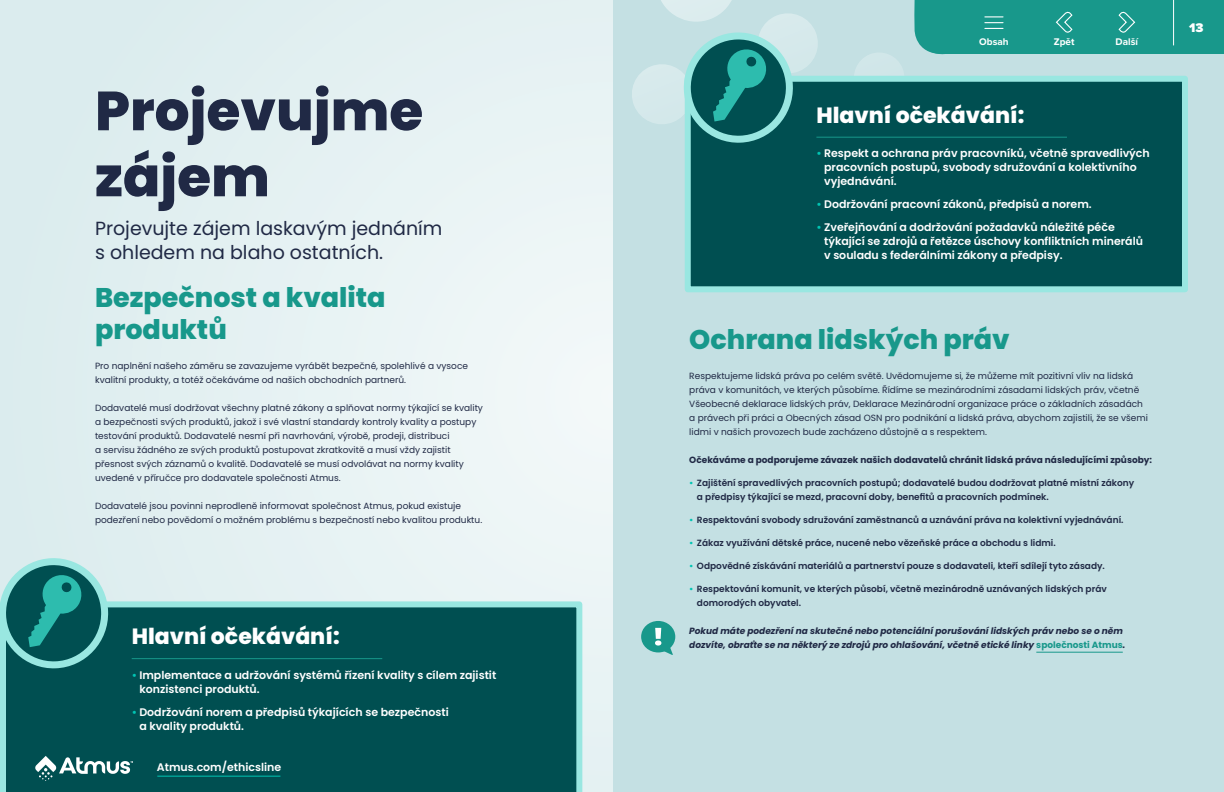
<style>
.page{position:relative;width:1224px;height:792px;background:#e5f1f3}
.page>*{position:absolute;margin:0;border:0;box-sizing:border-box;transform-origin:0 0}
.t1{font:800 55px/66px "Poppins";color:#202945}
.t2{font:800 27px/32px "Poppins";color:#18988b}
.t3{font:800 22px "Poppins";color:#fff}
.t4{font:19px/24px "Poppins";color:#202945}
.t5{font:900 13px "Proxima Nova";color:#fff}
.t6{font:600 11px/14px "Poppins";color:#fff}
.t7{font:900 11px "Proxima Nova";color:#fff}
.t8{font:700 10px "Proxima Nova";color:#fff}
.t9{font:9px/14px "Poppins";color:#202945}
.t10{font:600 9px/14px "Poppins";color:#202945}
.t11{font:italic 700 9px/14px "Poppins";color:#202945}
.t12{font:700 9px "Poppins";color:#202945}
.s1{color:#00c4b3}
.s2{font-style:normal;color:#18988b}
</style>
<div class="page">
<div style="left:613px;top:0;width:611px;height:792px;background:#c4e0e3"></div>
<div style="left:641px;top:621px;width:34px;height:31px;background:#18988b;border-radius:50%"></div>
<svg style="left:655px;top:628px;width:18px;height:27px"></svg>
<hr style="left:1036px;top:652px;width:87px;height:1px;background:#18988b">
<div style="left:0;top:601px;width:582px;height:191px;background:#004f51"></div>
<svg style="left:0;top:558px;width:110px;height:114px;background:#3c8c8a"></svg>
<hr style="left:132px;top:658px;width:250px;height:1px;background:#18988b">
<div style="left:685px;top:76px;width:503px;height:216px;background:#004f51;border:6px solid #99e7e1"></div>
<svg style="left:632px;top:0;width:276px;height:180px"></svg>
<hr style="left:816px;top:137px;width:251px;height:1px;background:#18988b">
<hr style="left:157px;top:776px;width:123px;height:1px;background:#00c4b3">
<svg style="left:35px;top:756px;width:97px;height:25px;background:#4a8283"></svg>
<div style="left:914px;top:0;width:310px;height:54px;background:#18988b"></div>
<h1 class="t1" style="left:95px;top:78px;width:330px">Projevujme zájem</h1>
<h3 class="t4" style="left:95px;top:217px;width:349px">Projevujte zájem laskavým jednáním s ohledem na blaho ostatních.</h3>
<h2 class="t2" style="left:95px;top:282px;width:292px">Bezpečnost a kvalita produktů</h2>
<p class="t9" style="left:95px;top:359px;width:375px">Pro naplnění našeho záměru se zavazujeme vyrábět bezpečné, spolehlivé a vysoce kvalitní produkty, a totéž očekáváme od našich obchodních partnerů.</p>
<p class="t9" style="left:95px;top:401px;width:389px">Dodavatelé musí dodržovat všechny platné zákony a splňovat normy týkající se kvality a bezpečnosti svých produktů, jakož i své vlastní standardy kontroly kvality a postupy testování produktů. Dodavatelé nesmí při navrhování, výrobě, prodeji, distribuci<br>a servisu žádného ze svých produktů postupovat zkratkovitě a musí vždy zajistit přesnost svých záznamů o kvalitě. Dodavatelé se musí odvolávat na normy kvality uvedené v příručce pro dodavatele společnosti Atmus.</p>
<p class="t9" style="left:95px;top:499px;width:389px">Dodavatelé jsou povinni neprodleně informovat společnost Atmus, pokud existuje podezření nebo povědomí o možném problému s bezpečností nebo kvalitou produktu.</p>
<h3 class="t3" style="left:132px;top:624px;width:209px">Hlavní očekávání:</h3>
<p class="t6" style="left:139px;top:668px;width:358px;text-indent:-8px"><span class="s1">•</span> Implementace a udržování systémů řízení kvality s cílem zajistit konzistenci produktů.</p>
<p class="t6" style="left:139px;top:705px;width:311px;text-indent:-8px"><span class="s1">•</span> Dodržování norem a předpisů týkajících se bezpečnosti a kvality produktů.</p>
<p class="t6" style="left:157px;top:760px;width:126px">Atmus.com/ethicsline</p>
<p class="t8" style="left:1054px;top:35px;width:22px">Zpět</p>
<p class="t8" style="left:1116px;top:35px;width:24px">Další</p>
<p class="t8" style="left:973px;top:35px;width:43px">Contents</p>
<p class="t8" style="left:1055px;top:35px;width:22px">Next</p>
<p class="t8" style="left:1115px;top:35px;width:24px">B ck</p>
<p class="t8" style="left:979px;top:35px;width:31px">Obsah</p>
<h3 class="t3" style="left:816px;top:102px;width:209px">Hlavní očekávání:</h3>
<p class="t6" style="left:824px;top:146px;width:327px;text-indent:-8px"><span class="s1">•</span> Respekt a ochrana práv pracovníků, včetně spravedlivých pracovních postupů, svobody sdružování a kolektivního vyjednávání.</p>
<p class="t6" style="left:816px;top:197px;width:277px"><span class="s1">•</span> Dodržování pracovní zákonů, předpisů a norem.</p>
<p class="t6" style="left:824px;top:220px;width:320px;text-indent:-8px"><span class="s1">•</span> Zveřejňování a dodržování požadavků náležité péče týkající se zdrojů a řetězce úschovy konfliktních minerálů v souladu s federálními zákony a předpisy.</p>
<h2 class="t2" style="left:689px;top:324px;width:322px">Ochrana lidských práv</h2>
<p class="t9" style="left:689px;top:369px;width:460px">Respektujeme lidská práva po celém světě. Uvědomujeme si, že můžeme mít pozitivní vliv na lidská práva v komunitách, ve kterých působíme. Řídíme se mezinárodními zásadami lidských práv, včetně Všeobecné deklarace lidských práv, Deklarace Mezinárodní organizace práce o základních zásadách a právech při práci a Obecných zásad OSN pro podnikání a lidská práva, abychom zajistili, že se všemi lidmi v našich provozech bude zacházeno důstojně a s respektem.</p>
<p class="t12" style="left:689px;top:455px;width:464px">Očekáváme a podporujeme závazek našich dodavatelů chránit lidská práva následujícími způsoby:</p>
<p class="t10" style="left:697px;top:476px;width:439px;text-indent:-8px"><span class="s1">•</span> Zajištění spravedlivých pracovních postupů; dodavatelé budou dodržovat platné místní zákony a předpisy týkající se mezd, pracovní doby, benefitů a pracovních podmínek.</p>
<p class="t10" style="left:689px;top:513px;width:436px"><span class="s1">•</span> Respektování svobody sdružování zaměstnanců a uznávání práva na kolektivní vyjednávání.</p>
<p class="t10" style="left:689px;top:536px;width:368px"><span class="s1">•</span> Zákaz využívání dětské práce, nucené nebo vězeňské práce a obchodu s lidmi.</p>
<p class="t10" style="left:689px;top:559px;width:417px"><span class="s1">•</span> Odpovědné získávání materiálů a partnerství pouze s dodavateli, kteří sdílejí tyto zásady.</p>
<p class="t10" style="left:697px;top:582px;width:411px;text-indent:-8px"><span class="s1">•</span> Respektování komunit, ve kterých působí, včetně mezinárodně uznávaných lidských práv domorodých obyvatel.</p>
<p class="t11" style="left:689px;top:624px;width:438px">Pokud máte podezření na skutečné nebo potenciální porušování lidských práv nebo se o něm dozvíte, obraťte se na některý ze zdrojů pro ohlašování, včetně etické linky <span class="s2">společnosti Atmus</span>.</p>
<p class="t7" style="left:1198px;top:18px;width:14px">13</p>
<h3 class="t5" style="left:1189px;top:18px;width:16px">13</h3>
</div>
